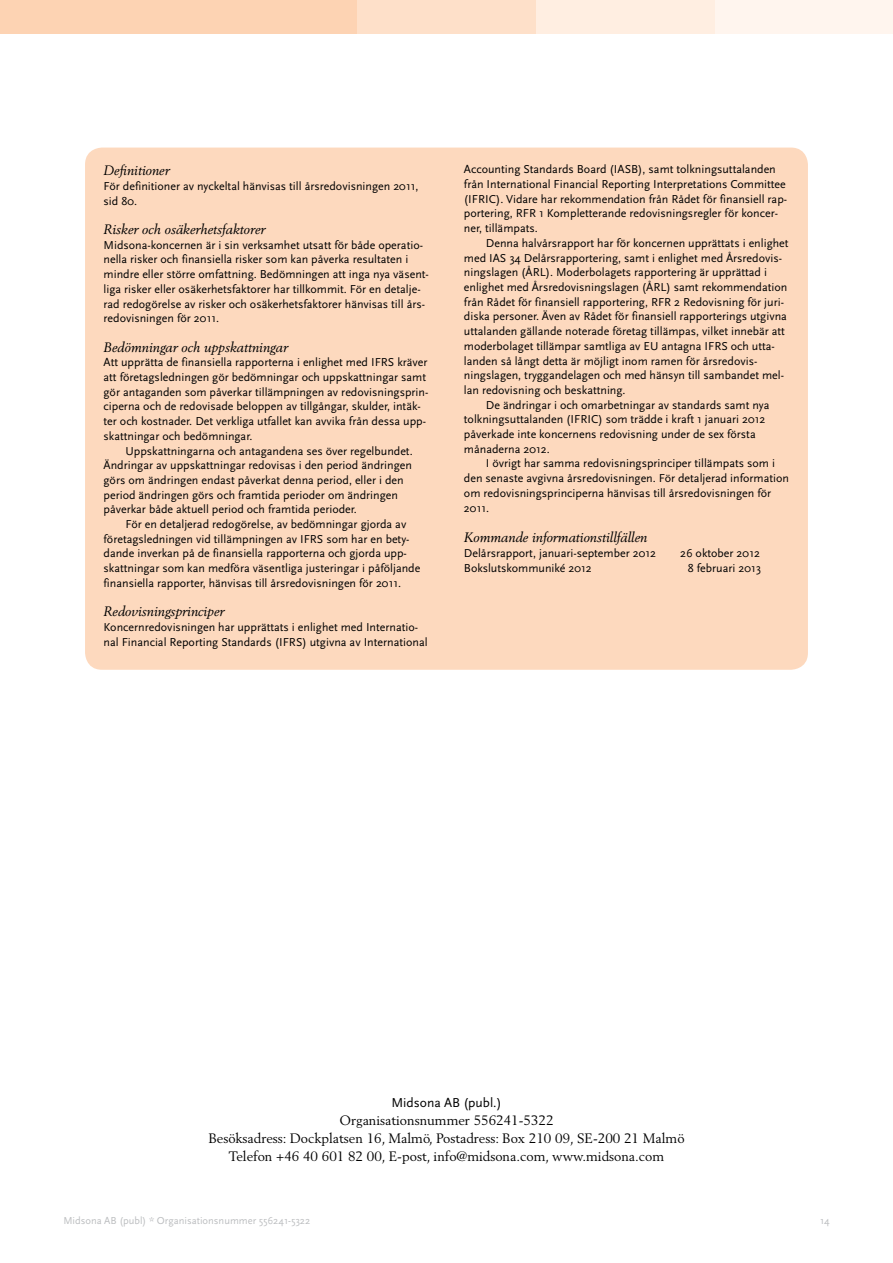
<style>
.page{position:relative;width:893px;height:1263px;background:#fff}
.page>*{position:absolute;margin:0;border:0;box-sizing:border-box;transform-origin:0 0}
.t1{font:13.5px/18px "Berling LT Std";color:#000;text-align:center}
.t2{font:italic 13.5px "Berling LT Std";color:#000}
.t3{font:13.5px "Scala Sans OT";color:#000}
.t4{font:12px/14.7px "Scala Sans OT";color:#000}
.t5{font:10.5px "Scala Sans OT";color:#bcbec0}
</style>
<div class="page">
<div style="left:714px;top:0;width:179px;height:34px;background:#fff5ee"></div>
<div style="left:536px;top:0;width:178px;height:34px;background:#ffeee1"></div>
<div style="left:0;top:0;width:357px;height:34px;background:#fdd3b3"></div>
<div style="left:357px;top:0;width:179px;height:34px;background:#fee0c9"></div>
<div style="left:85px;top:148px;width:723px;height:522px;background:#fdd9be;border-radius:17px"></div>
<p class="t2" style="left:104px;top:162px;width:68px">Definitioner</p>
<p class="t4" style="left:104px;top:179px;width:316px">För definitioner av nyckeltal hänvisas till årsredovisningen 2011, sid 80.</p>
<p class="t2" style="left:104px;top:221px;width:163px">Risker och osäkerhetsfaktorer</p>
<p class="t4" style="left:104px;top:238px;width:327px">Midsona-koncernen är i sin verksamhet utsatt för både operatio&shy;nella risker och finansiella risker som kan påverka resultaten i mindre eller större omfattning. Bedömningen att inga nya väsent&shy;liga risker eller osäkerhetsfaktorer har tillkommit. För en detalje&shy;rad redogörelse av risker och osäkerhetsfaktorer hänvisas till års&shy;redovisningen för 2011.</p>
<p class="t2" style="left:104px;top:339px;width:186px">Bedömningar och uppskattningar</p>
<p class="t4" style="left:104px;top:355px;width:326px">Att upprätta de finansiella rapporterna i enlighet med IFRS kräver att företagsledningen gör bedömningar och uppskattningar samt gör antaganden som påverkar tillämpningen av redovisningsprin&shy;ciperna och de redovisade beloppen av tillgångar, skulder, intäk&shy;ter och kostnader. Det verkliga utfallet kan avvika från dessa upp&shy;skattningar och bedömningar.</p>
<p class="t4" style="left:104px;top:444px;width:311px;text-indent:22px">U ppskattningarna och antagandena ses över regelbundet.<br>Ändringar av uppskattningar redovisas i den period ändringen görs om ändringen endast påverkat denna period, eller i den period ändringen görs och framtida perioder om ändringen påverkar både aktuell period och framtida perioder.</p>
<p class="t4" style="left:104px;top:517px;width:318px;text-indent:22px">För en detaljerad redogörelse, av bedömningar gjorda av företagsledningen vid tillämpningen av IFRS som har en bety&shy;dande inverkan på de finansiella rapporterna och gjorda upp&shy;skattningar som kan medföra väsentliga justeringar i påföljande finansiella rapporter, hänvisas till årsredovisningen för 2011.</p>
<p class="t2" style="left:104px;top:603px;width:122px">Redovisningsprinciper</p>
<p class="t4" style="left:104px;top:620px;width:326px">Koncernredovisningen har upprättats i enlighet med Internatio&shy;nal Financial Reporting Standards (IFRS) utgivna av International</p>
<p class="t4" style="left:464px;top:162px;width:325px">Accounting Standards Board (IASB), samt tolkningsuttalanden från International Financial Reporting Interpretations Committee (IFRIC). Vidare har rekommendation från Rådet för finansiell rap&shy;portering, RFR 1 Kompletterande redovisningsregler för koncer&shy;ner, tillämpats.</p>
<p class="t4" style="left:486px;top:236px;width:304px">Denna halvårsrapport har för koncernen upprättats i enlighet</p>
<p class="t4" style="left:464px;top:251px;width:320px">med IAS 34 Delårsrapportering, samt i enlighet med Årsredovis-</p>
<p class="t4" style="left:464px;top:265px;width:305px">ningslagen (ÅRL). Moderbolagets rapportering är upprättad i</p>
<p class="t4" style="left:464px;top:280px;width:325px">enlighet med Årsredovisningslagen (ÅRL) samt rekommendation</p>
<p class="t4" style="left:464px;top:295px;width:322px">från Rådet för finansiell rapportering, RFR 2 Redovisning för juri-</p>
<p class="t4" style="left:464px;top:309px;width:325px">diska personer. Även av Rådet för finansiell rapporterings utgivna</p>
<p class="t4" style="left:464px;top:324px;width:322px">uttalanden gällande noterade företag tillämpas, vilket innebär att</p>
<p class="t4" style="left:464px;top:339px;width:312px">moderbolaget tillämpar samtliga av EU antagna IFRS och utta-</p>
<p class="t4" style="left:464px;top:353px;width:295px">landen så långt detta är möjligt inom ramen för årsredovis-</p>
<p class="t4" style="left:464px;top:368px;width:322px">ningslagen, tryggandelagen och med hänsyn till sambandet mel-</p>
<p class="t4" style="left:464px;top:383px;width:163px">lan redovisning och beskattning.</p>
<p class="t4" style="left:486px;top:398px;width:285px">De ändringar i och omarbetningar av standards samt nya</p>
<p class="t4" style="left:464px;top:412px;width:303px">tolkningsuttalanden (IFRIC) som trädde i kraft 1 januari 2012</p>
<p class="t4" style="left:464px;top:427px;width:293px">påverkade inte koncernens redovisning under de sex första</p>
<p class="t4" style="left:464px;top:442px;width:87px">månaderna 2012.</p>
<p class="t4" style="left:486px;top:456px;width:291px">I övrigt har samma redovisningsprinciper tillämpats som i</p>
<p class="t4" style="left:464px;top:471px;width:327px">den senaste avgivna årsredovisningen. För detaljerad information</p>
<p class="t4" style="left:464px;top:486px;width:309px">om redovisningsprinciperna hänvisas till årsredovisningen för</p>
<p class="t4" style="left:464px;top:500px;width:27px">2011.</p>
<p class="t2" style="left:464px;top:529px;width:185px">Kommande informationstillfällen</p>
<p class="t4" style="left:464px;top:546px;width:194px">Delårsrapport, januari-september 2012</p>
<p class="t4" style="left:680px;top:546px;width:81px">26 oktober 2012</p>
<p class="t4" style="left:464px;top:561px;width:129px">Bokslutskommuniké 2012</p>
<p class="t4" style="left:688px;top:561px;width:75px">8 februari 2013</p>
<p class="t3" style="left:391px;top:1095px;width:112px">Midsona AB (publ.)</p>
<p class="t1" style="left:208px;top:1111px;width:478px">Organisationsnummer 556241-5322<br>Besöksadress: Dockplatsen 16, Malmö, Postadress: Box 210 09, SE-200 21 Malmö<br>Telefon +46 40 601 82 00, E-post, info@midsona.com, www.midsona.com</p>
<p class="t5" style="left:63px;top:1215px;width:248px">Midsona AB (publ) * Organisationsnummer 556241-5322</p>
<p class="t5" style="left:820px;top:1215px;width:11px">14</p>
</div>
